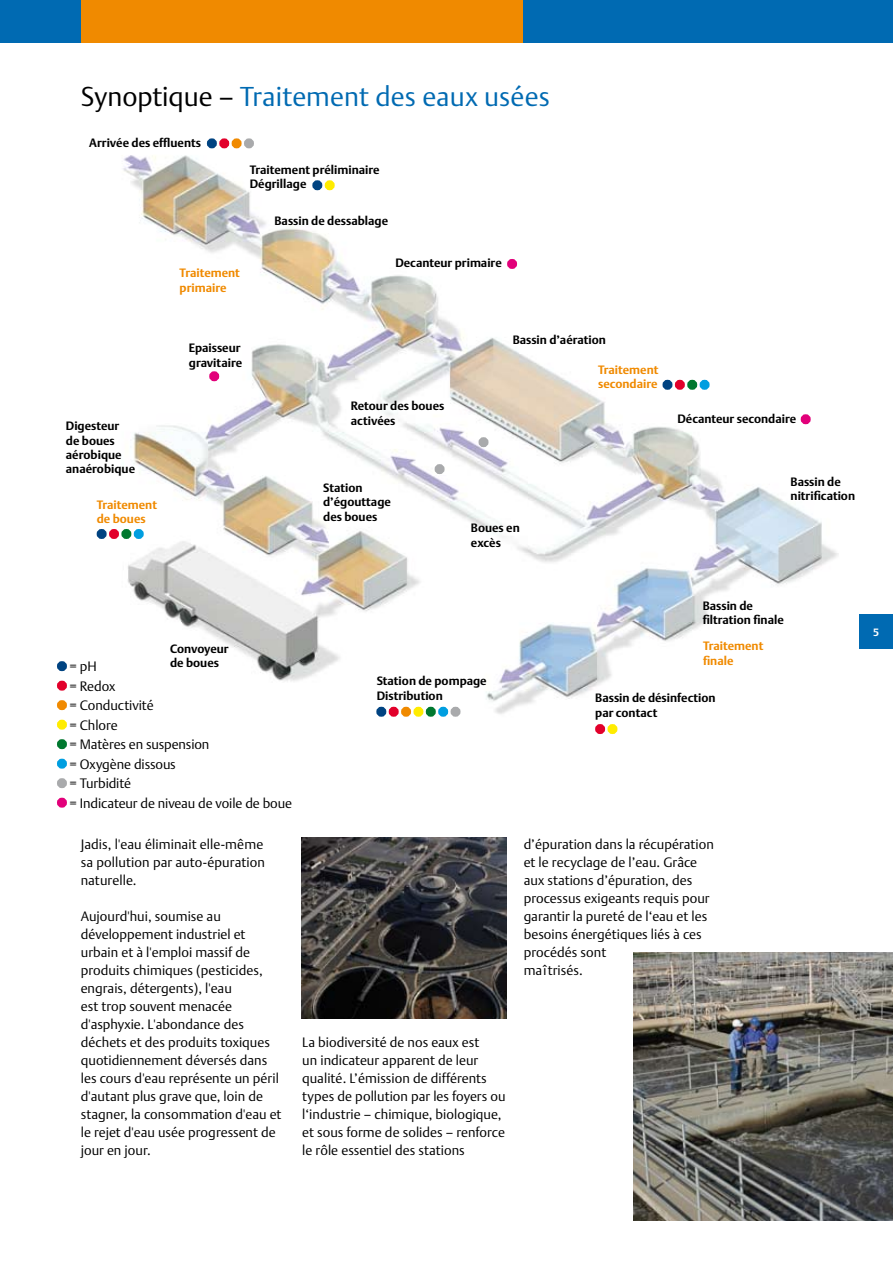
<style>
.page{position:relative;width:893px;height:1263px;background:#fff}
.page>*{position:absolute;margin:0;border:0;box-sizing:border-box;transform-origin:0 0}
.t1{font:27px "DTL Argo T Light";color:#006ab2}
.t2{font:13.5px/18px "DTL Argo T Light";letter-spacing:.005em;color:#000}
.t3{font:13.5px "DTL Argo T Light";color:#004381}
.t4{font:13.5px "DTL Argo T Light";color:#e2007a}
.t5{font:13.5px "DTL Argo T Light";color:#e2002b}
.t6{font:13.5px "DTL Argo T Light";color:#a9aaac}
.t7{font:700 12px/14.4px "DTL Argo T";color:#000}
.t8{font:700 12px/14.4px "DTL Argo T";color:#f08a00}
.s1{color:#000}
.s2{color:#e2002b}
.s3{color:#f08a00}
.s4{color:#a9aaac}
.s5{color:#ffec00}
.s6{color:#00782f}
.s7{color:#009ee0}
.s8{color:#004381}
.s9{color:#e2007a}
</style>
<div class="page">
<div style="left:859px;top:614px;width:34px;height:34px;background:#006ab2"></div>
<div style="left:506px;top:0;width:387px;height:43px;background:#006ab2"></div>
<div style="left:81px;top:0;width:442px;height:43px;background:#f08a00"></div>
<div style="left:0;top:0;width:81px;height:43px;background:#006ab2"></div>
<img style="left:96px;top:140px;width:743px;height:587px">
<div style="left:57px;top:661px;width:10px;height:10px;border:6px solid #004381;border-radius:50%"></div>
<div style="left:57px;top:681px;width:10px;height:10px;border:6px solid #e2002b;border-radius:50%"></div>
<div style="left:57px;top:700px;width:10px;height:10px;border:6px solid #f08a00;border-radius:50%"></div>
<div style="left:57px;top:720px;width:10px;height:10px;border:6px solid #ffec00;border-radius:50%"></div>
<div style="left:57px;top:739px;width:10px;height:10px;border:6px solid #00782f;border-radius:50%"></div>
<div style="left:57px;top:759px;width:10px;height:10px;border:6px solid #009ee0;border-radius:50%"></div>
<div style="left:57px;top:778px;width:10px;height:10px;border:6px solid #a9aaac;border-radius:50%"></div>
<div style="left:57px;top:798px;width:10px;height:10px;border:6px solid #e2007a;border-radius:50%"></div>
<div style="left:662px;top:380px;width:10px;height:10px;border:6px solid #004381;border-radius:50%"></div>
<div style="left:675px;top:380px;width:10px;height:10px;border:6px solid #e2002b;border-radius:50%"></div>
<div style="left:687px;top:380px;width:10px;height:10px;border:6px solid #00782f;border-radius:50%"></div>
<div style="left:700px;top:380px;width:10px;height:10px;border:6px solid #009ee0;border-radius:50%"></div>
<div style="left:207px;top:138px;width:10px;height:10px;border:6px solid #004381;border-radius:50%"></div>
<div style="left:219px;top:138px;width:10px;height:10px;border:6px solid #e2002b;border-radius:50%"></div>
<div style="left:232px;top:138px;width:10px;height:10px;border:6px solid #f08a00;border-radius:50%"></div>
<div style="left:244px;top:138px;width:10px;height:10px;border:6px solid #a9aaac;border-radius:50%"></div>
<div style="left:312px;top:180px;width:10px;height:10px;border:6px solid #004381;border-radius:50%"></div>
<div style="left:325px;top:180px;width:10px;height:10px;border:6px solid #ffec00;border-radius:50%"></div>
<div style="left:507px;top:259px;width:10px;height:10px;border:6px solid #e2007a;border-radius:50%"></div>
<div style="left:801px;top:414px;width:10px;height:10px;border:6px solid #e2007a;border-radius:50%"></div>
<div style="left:209px;top:371px;width:10px;height:10px;border:6px solid #e2007a;border-radius:50%"></div>
<div style="left:97px;top:529px;width:10px;height:10px;border:6px solid #004381;border-radius:50%"></div>
<div style="left:109px;top:529px;width:10px;height:10px;border:6px solid #e2002b;border-radius:50%"></div>
<div style="left:121px;top:529px;width:10px;height:10px;border:6px solid #00782f;border-radius:50%"></div>
<div style="left:134px;top:529px;width:10px;height:10px;border:6px solid #009ee0;border-radius:50%"></div>
<div style="left:376px;top:707px;width:10px;height:10px;border:6px solid #004381;border-radius:50%"></div>
<div style="left:389px;top:707px;width:10px;height:10px;border:6px solid #e2002b;border-radius:50%"></div>
<div style="left:401px;top:707px;width:10px;height:10px;border:6px solid #f08a00;border-radius:50%"></div>
<div style="left:413px;top:707px;width:10px;height:10px;border:6px solid #ffec00;border-radius:50%"></div>
<div style="left:426px;top:707px;width:10px;height:10px;border:6px solid #00782f;border-radius:50%"></div>
<div style="left:438px;top:707px;width:10px;height:10px;border:6px solid #009ee0;border-radius:50%"></div>
<div style="left:451px;top:707px;width:9px;height:10px;border:6px solid #a9aaac;border-radius:50%"></div>
<div style="left:595px;top:724px;width:10px;height:10px;border:6px solid #e2002b;border-radius:50%"></div>
<div style="left:607px;top:724px;width:10px;height:10px;border:6px solid #ffec00;border-radius:50%"></div>
<div style="left:435px;top:464px;width:10px;height:10px;border:6px solid #a9aaac;border-radius:50%"></div>
<div style="left:479px;top:437px;width:9px;height:10px;border:6px solid #a9aaac;border-radius:50%"></div>
<img style="left:302px;top:838px;width:204px;height:180px">
<img style="left:634px;top:953px;width:259px;height:267px">
<h1 class="t1" style="left:81px;top:80px;width:471px"><span class="s1">Synoptique –</span> Traitement des eaux usées</h1>
<p class="t7" style="left:89px;top:135px;width:113px">Arrivée des effluents</p>
<p class="t3" style="left:207px;top:135px;width:48px">•<span class="s2">•</span><span class="s3">•</span><span class="s4">•</span></p>
<p class="t7" style="left:250px;top:163px;width:131px">Traitement préliminaire<br>Dégrillage</p>
<p class="t7" style="left:275px;top:213px;width:115px">Bassin de dessablage</p>
<p class="t3" style="left:313px;top:177px;width:23px">•<span class="s5">•</span></p>
<p class="t8" style="left:180px;top:266px;width:62px">Traitement primaire</p>
<p class="t7" style="left:395px;top:256px;width:108px">Decanteur primaire</p>
<p class="t4" style="left:507px;top:256px;width:11px">•</p>
<p class="t7" style="left:189px;top:341px;width:55px">Epaisseur gravitaire</p>
<p class="t4" style="left:209px;top:368px;width:11px">•</p>
<p class="t7" style="left:513px;top:332px;width:95px">Bassin d’aération</p>
<p class="t8" style="left:598px;top:362px;width:62px">Traitement secondaire</p>
<p class="t3" style="left:663px;top:377px;width:48px">•<span class="s2">•</span><span class="s6">•</span><span class="s7">•</span></p>
<p class="t7" style="left:66px;top:419px;width:71px">Digesteur de boues aérobique anaérobique</p>
<p class="t8" style="left:97px;top:497px;width:62px">Traitement de boues</p>
<p class="t3" style="left:97px;top:526px;width:48px">•<span class="s2">•</span><span class="s6">•</span><span class="s7">•</span></p>
<p class="t7" style="left:351px;top:399px;width:95px">Retour des boues activées</p>
<p class="t7" style="left:323px;top:480px;width:69px">Station d’égouttage des boues</p>
<p class="t6" style="left:435px;top:461px;width:11px">•</p>
<p class="t6" style="left:479px;top:434px;width:11px">•</p>
<p class="t7" style="left:471px;top:521px;width:50px">Boues en excès</p>
<p class="t7" style="left:677px;top:411px;width:120px">Décanteur secondaire</p>
<p class="t4" style="left:801px;top:411px;width:11px">•</p>
<p class="t7" style="left:791px;top:474px;width:66px">Bassin de nitrification</p>
<p class="t7" style="left:170px;top:641px;width:60px">Convoyeur de boues</p>
<p class="t2" style="left:57px;top:657px;width:41px"><span class="s8">•</span> = pH</p>
<p class="t2" style="left:57px;top:677px;width:60px"><span class="s2">•</span> = Redox</p>
<p class="t2" style="left:57px;top:696px;width:98px"><span class="s3">•</span> = Conductivité</p>
<p class="t2" style="left:57px;top:716px;width:62px"><span class="s5">•</span> = Chlore</p>
<p class="t2" style="left:57px;top:735px;width:154px"><span class="s6">•</span> = Matères en suspension</p>
<p class="t2" style="left:57px;top:755px;width:120px"><span class="s7">•</span> = Oxygène dissous</p>
<p class="t2" style="left:57px;top:774px;width:76px"><span class="s4">•</span> = Turbidité</p>
<p class="t2" style="left:57px;top:794px;width:237px"><span class="s9">•</span> = Indicateur de niveau de voile de boue</p>
<p class="t7" style="left:377px;top:674px;width:112px">Station de pompage<br>Distribution</p>
<p class="t3" style="left:377px;top:704px;width:85px">•<span class="s2">•</span><span class="s3">•</span><span class="s5">•</span><span class="s6">•</span><span class="s7">•</span><span class="s4">•</span></p>
<p class="t2" style="left:81px;top:835px;width:186px;text-align:justify">Jadis, l'eau éliminait elle-même sa pollution par auto-épuration naturelle.</p>
<p class="t2" style="left:81px;top:907px;width:202px">Aujourd'hui, soumise au développement industriel et urbain et à l'emploi massif de produits chimiques (pesticides, engrais, détergents), l'eau<br>est trop souvent menacée d'asphyxie. L'abondance des déchets et des produits toxiques quotidiennement déversés dans les cours d'eau représente un péril d'autant plus grave que, loin de stagner, la consommation d'eau et le rejet d'eau usée progressent de jour en jour.</p>
<p class="t2" style="left:302px;top:1033px;width:205px">La biodiversité de nos eaux est<br>un indicateur apparent de leur qualité. L’émission de différents types de pollution par les foyers ou l‘industrie – chimique, biologique, et sous forme de solides – renforce le rôle essentiel des stations</p>
<p class="t7" style="left:703px;top:598px;width:83px">Bassin de filtration finale</p>
<p class="t8" style="left:703px;top:639px;width:62px">Traitement finale</p>
<p class="t7" style="left:595px;top:691px;width:122px">Bassin de désinfection par contact</p>
<p class="t5" style="left:595px;top:721px;width:23px">•<span class="s5">•</span></p>
<p class="t2" style="left:524px;top:835px;width:192px">d’épuration dans la récupération et le recyclage de l’eau. Grâce aux stations d’épuration, des processus exigeants requis pour garantir la pureté de l‘eau et les besoins énergétiques liés à ces procédés sont<br>maîtrisés.</p>
</div>
